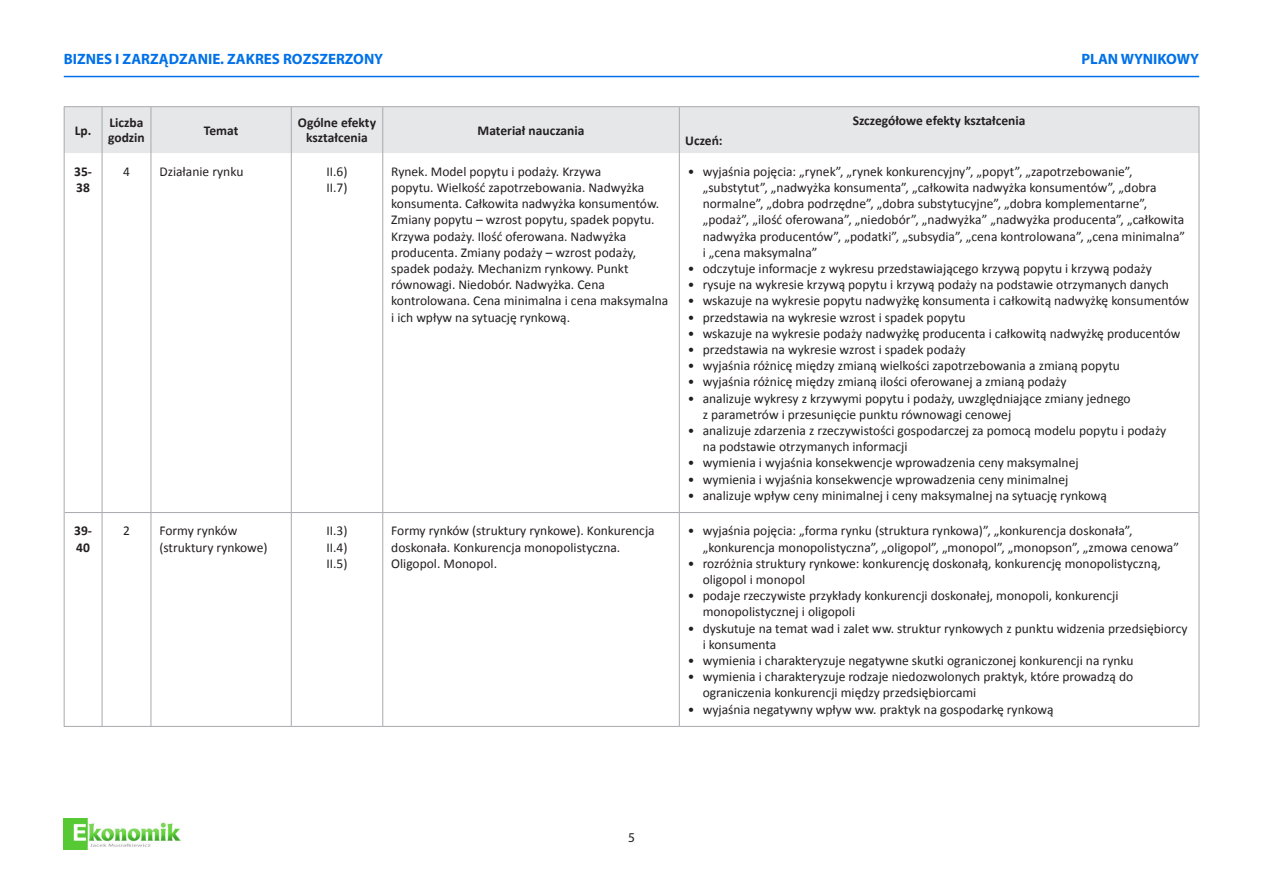
<style>
.page{position:relative;width:1263px;height:893px;background:#fff}
.page>*{position:absolute;margin:0;border:0;box-sizing:border-box;transform-origin:0 0}
.t1{font:700 15px "Myriad Pro";color:#0171e9}
.t2{font:13.5px/16.2px "Calibri";color:#231f20}
.t3{font:700 13.5px/15px "Calibri";color:#231f20}
.t4{font:13.5px "Myriad Pro";color:#231f20}
</style>
<div class="page">
<img style="left:64px;top:818px;width:117px;height:31px">
<hr style="left:64px;top:76px;width:1135px;height:1px;background:#0171e9">
<div style="left:65px;top:107px;width:1133px;height:46px;background:#e6e7e9"></div>
<hr style="left:102px;top:107px;width:1px;height:46px;background:#a8a9ad">
<hr style="left:151px;top:107px;width:1px;height:46px;background:#a8a9ad">
<hr style="left:291px;top:107px;width:1px;height:46px;background:#a8a9ad">
<hr style="left:382px;top:107px;width:1px;height:46px;background:#a8a9ad">
<hr style="left:679px;top:107px;width:1px;height:46px;background:#a8a9ad">
<hr style="left:102px;top:153px;width:1px;height:359px;background:#a8a9ad">
<hr style="left:151px;top:153px;width:1px;height:359px;background:#a8a9ad">
<hr style="left:291px;top:153px;width:1px;height:359px;background:#a8a9ad">
<hr style="left:382px;top:153px;width:1px;height:359px;background:#a8a9ad">
<hr style="left:679px;top:153px;width:1px;height:359px;background:#a8a9ad">
<hr style="left:65px;top:512px;width:37px;height:1px;background:#a8a9ad">
<hr style="left:102px;top:512px;width:49px;height:1px;background:#a8a9ad">
<hr style="left:102px;top:513px;width:1px;height:213px;background:#a8a9ad">
<hr style="left:151px;top:512px;width:140px;height:1px;background:#a8a9ad">
<hr style="left:151px;top:513px;width:1px;height:213px;background:#a8a9ad">
<hr style="left:291px;top:512px;width:92px;height:1px;background:#a8a9ad">
<hr style="left:291px;top:513px;width:1px;height:213px;background:#a8a9ad">
<hr style="left:383px;top:512px;width:296px;height:1px;background:#a8a9ad">
<hr style="left:382px;top:513px;width:1px;height:213px;background:#a8a9ad">
<hr style="left:679px;top:512px;width:519px;height:1px;background:#a8a9ad">
<hr style="left:679px;top:513px;width:1px;height:213px;background:#a8a9ad">
<hr style="left:64px;top:726px;width:38px;height:1px;background:#a8a9ad">
<hr style="left:102px;top:726px;width:49px;height:1px;background:#a8a9ad">
<hr style="left:151px;top:726px;width:140px;height:1px;background:#a8a9ad">
<hr style="left:291px;top:726px;width:92px;height:1px;background:#a8a9ad">
<hr style="left:383px;top:726px;width:296px;height:1px;background:#a8a9ad">
<hr style="left:679px;top:726px;width:520px;height:1px;background:#a8a9ad">
<hr style="left:64px;top:106px;width:38px;height:1px;background:#a8a9ad">
<hr style="left:64px;top:107px;width:1px;height:46px;background:#a8a9ad">
<hr style="left:102px;top:106px;width:49px;height:1px;background:#a8a9ad">
<hr style="left:151px;top:106px;width:140px;height:1px;background:#a8a9ad">
<hr style="left:291px;top:106px;width:92px;height:1px;background:#a8a9ad">
<hr style="left:383px;top:106px;width:296px;height:1px;background:#a8a9ad">
<hr style="left:679px;top:106px;width:520px;height:1px;background:#a8a9ad">
<hr style="left:1198px;top:107px;width:1px;height:46px;background:#a8a9ad">
<hr style="left:64px;top:153px;width:1px;height:360px;background:#a8a9ad">
<hr style="left:64px;top:513px;width:1px;height:213px;background:#a8a9ad">
<hr style="left:1198px;top:153px;width:1px;height:360px;background:#a8a9ad">
<hr style="left:1198px;top:513px;width:1px;height:213px;background:#a8a9ad">
<p class="t1" style="left:64px;top:49px;width:321px">BIZNES I ZARZĄDZANIE. ZAKRES ROZSZERZONY</p>
<p class="t1" style="left:1081px;top:49px;width:119px">PLAN WYNIKOWY</p>
<p class="t3" style="left:75px;top:123px;width:18px">Lp.</p>
<p class="t3" style="left:108px;top:115px;width:38px">Liczba godzin</p>
<p class="t3" style="left:204px;top:123px;width:36px">Temat</p>
<p class="t3" style="left:298px;top:115px;width:80px;text-align:center">Ogólne efekty kształcenia</p>
<p class="t3" style="left:478px;top:123px;width:108px">Materiał nauczania</p>
<p class="t3" style="left:685px;top:133px;width:39px">Uczeń:</p>
<p class="t3" style="left:853px;top:113px;width:174px">Szczegółowe efekty kształcenia</p>
<p class="t3" style="left:74px;top:163px;width:19px;line-height:16.2px">35-<br>38</p>
<p class="t2" style="left:123px;top:163px;width:8px">4</p>
<p class="t2" style="left:159px;top:163px;width:85px">Działanie rynku</p>
<p class="t2" style="left:326px;top:163px;width:23px">II.6)<br>II.7)</p>
<p class="t2" style="left:391px;top:163px;width:279px">Rynek. Model popytu i podaży. Krzywa<br>popytu. Wielkość zapotrzebowania. Nadwyżka konsumenta. Całkowita nadwyżka konsumentów.<br>Zmiany popytu – wzrost popytu, spadek popytu.<br>Krzywa podaży. Ilość oferowana. Nadwyżka producenta. Zmiany podaży – wzrost podaży, spadek podaży. Mechanizm rynkowy. Punkt równowagi. Niedobór. Nadwyżka. Cena kontrolowana. Cena minimalna i cena maksymalna i ich wpływ na sytuację rynkową.</p>
<p class="t2" style="left:703px;top:163px;width:484px;text-indent:-15px">• wyjaśnia pojęcia: „rynek”, „rynek konkurencyjny”, „popyt”, „zapotrzebowanie”, „substytut”, „nadwyżka konsumenta”, „całkowita nadwyżka konsumentów”, „dobra normalne”, „dobra podrzędne”, „dobra substytucyjne”, „dobra komplementarne”, „podaż”, „ilość oferowana”, „niedobór”, „nadwyżka” „nadwyżka producenta”, „całkowita nadwyżka producentów”, „podatki”, „subsydia”, „cena kontrolowana”, „cena minimalna” i „cena maksymalna”</p>
<p class="t2" style="left:688px;top:260px;width:465px">• odczytuje informacje z wykresu przedstawiającego krzywą popytu i krzywą podaży</p>
<p class="t2" style="left:688px;top:277px;width:483px">• rysuje na wykresie krzywą popytu i krzywą podaży na podstawie otrzymanych danych</p>
<p class="t2" style="left:688px;top:293px;width:503px">• wskazuje na wykresie popytu nadwyżkę konsumenta i całkowitą nadwyżkę konsumentów</p>
<p class="t2" style="left:688px;top:309px;width:279px">• przedstawia na wykresie wzrost i spadek popytu</p>
<p class="t2" style="left:688px;top:325px;width:494px">• wskazuje na wykresie podaży nadwyżkę producenta i całkowitą nadwyżkę producentów</p>
<p class="t2" style="left:688px;top:341px;width:279px">• przedstawia na wykresie wzrost i spadek podaży</p>
<p class="t2" style="left:688px;top:358px;width:434px">• wyjaśnia różnicę między zmianą wielkości zapotrzebowania a zmianą popytu</p>
<p class="t2" style="left:688px;top:374px;width:380px">• wyjaśnia różnicę między zmianą ilości oferowanej a zmianą podaży</p>
<p class="t2" style="left:703px;top:390px;width:430px;text-indent:-15px">• analizuje wykresy z krzywymi popytu i podaży, uwzględniające zmiany jednego z parametrów i przesunięcie punktu równowagi cenowej</p>
<p class="t2" style="left:703px;top:422px;width:465px;text-indent:-15px">• analizuje zdarzenia z rzeczywistości gospodarczej za pomocą modelu popytu i podaży na podstawie otrzymanych informacji</p>
<p class="t2" style="left:688px;top:455px;width:392px">• wymienia i wyjaśnia konsekwencje wprowadzenia ceny maksymalnej</p>
<p class="t2" style="left:688px;top:471px;width:382px">• wymienia i wyjaśnia konsekwencje wprowadzenia ceny minimalnej</p>
<p class="t2" style="left:688px;top:487px;width:421px">• analizuje wpływ ceny minimalnej i ceny maksymalnej na sytuację rynkową</p>
<p class="t3" style="left:74px;top:523px;width:19px;line-height:16.2px">39-<br>40</p>
<p class="t2" style="left:123px;top:523px;width:8px">2</p>
<p class="t2" style="left:159px;top:523px;width:110px">Formy rynków (struktury rynkowe)</p>
<p class="t2" style="left:326px;top:523px;width:23px;text-align:justify">II.3)<br>II.4)<br>II.5)</p>
<p class="t2" style="left:391px;top:523px;width:265px">Formy rynków (struktury rynkowe). Konkurencja doskonała. Konkurencja monopolistyczna.<br>Oligopol. Monopol.</p>
<p class="t2" style="left:703px;top:523px;width:478px;text-indent:-15px">• wyjaśnia pojęcia: „forma rynku (struktura rynkowa)”, „konkurencja doskonała”, „konkurencja monopolistyczna”, „oligopol”, „monopol”, „monopson”, „zmowa cenowa”</p>
<p class="t2" style="left:703px;top:555px;width:460px;text-indent:-15px">• rozróżnia struktury rynkowe: konkurencję doskonałą, konkurencję monopolistyczną, oligopol i monopol</p>
<p class="t2" style="left:703px;top:588px;width:417px;text-indent:-15px">• podaje rzeczywiste przykłady konkurencji doskonałej, monopoli, konkurencji monopolistycznej i oligopoli</p>
<p class="t2" style="left:703px;top:620px;width:486px;text-indent:-15px">• dyskutuje na temat wad i zalet ww. struktur rynkowych z punktu widzenia przedsiębiorcy i konsumenta</p>
<p class="t2" style="left:688px;top:652px;width:447px">• wymienia i charakteryzuje negatywne skutki ograniczonej konkurencji na rynku</p>
<p class="t2" style="left:703px;top:669px;width:432px;text-indent:-15px">• wymienia i charakteryzuje rodzaje niedozwolonych praktyk, które prowadzą do ograniczenia konkurencji między przedsiębiorcami</p>
<p class="t2" style="left:688px;top:701px;width:367px">• wyjaśnia negatywny wpływ ww. praktyk na gospodarkę rynkową</p>
<p class="t4" style="left:628px;top:829px;width:8px">5</p>
</div>
